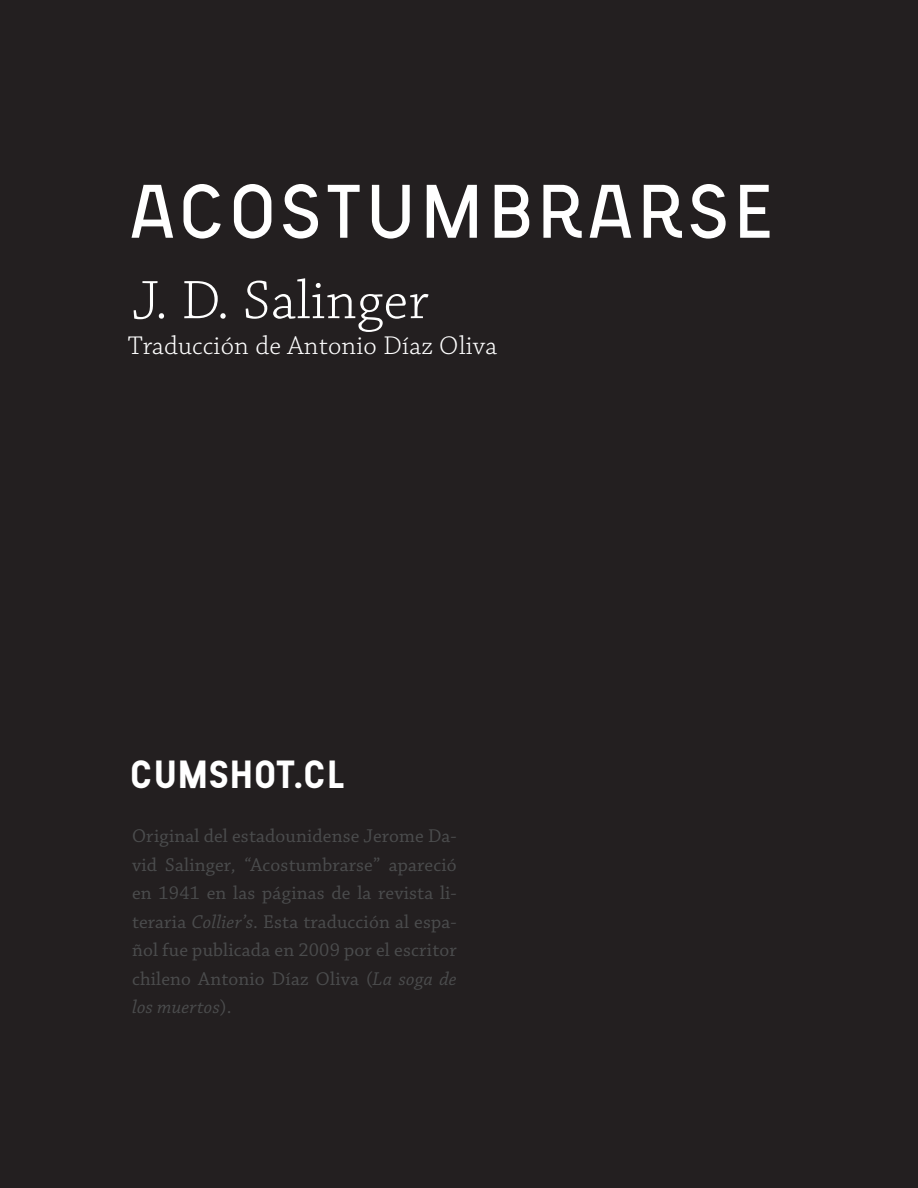
<style>
.page{position:relative;width:918px;height:1188px;background:#231f20}
.page>*{position:absolute;margin:0;border:0;box-sizing:border-box;transform-origin:0 0}
.Portada_titulo{font:105px "Beauchef 840";letter-spacing:.05em;color:#fff}
.Portada_autor{font:300 57px "Chaparral Pro";letter-spacing:.01em;color:#fff}
.t1{font:42px "Beauchef 900";letter-spacing:.05em;color:#fff}
.Portada_autor-traduc{font:300 27px "Chaparral Pro";letter-spacing:.01em;color:#fff}
.Portada_resena2{font:19.5px/28.5px "Chaparral Pro";letter-spacing:.01em;color:#4b4c4d;text-align:justify}
.s1{font-style:italic}
</style>
<div class="page">
<p class="Portada_titulo" style="left:130px;top:140px;width:645px">acostumbrarse</p>
<p class="Portada_autor" style="left:132px;top:269px;width:298px">J. D. Salinger</p>
<p class="Portada_autor-traduc" style="left:128px;top:331px;width:371px">Traducción de Antonio Díaz Oliva</p>
<p class="t1" style="left:130px;top:751px;width:215px">CUMSHOT.CL</p>
<p class="Portada_resena2" style="left:132px;top:823px;width:326px">Original del estadounidense Jerome Da&shy;vid Salinger<span class="s1">, “</span>Acostumbrarse” apareció en 1941 en las páginas de la revista li&shy;teraria <span class="s1">Collier’s</span>. Esta traducción al espa&shy;ñol fue publicada en 2009 por el escritor chileno Antonio Díaz Oliva (<span class="s1">La soga de los muertos</span>).</p>
</div>
